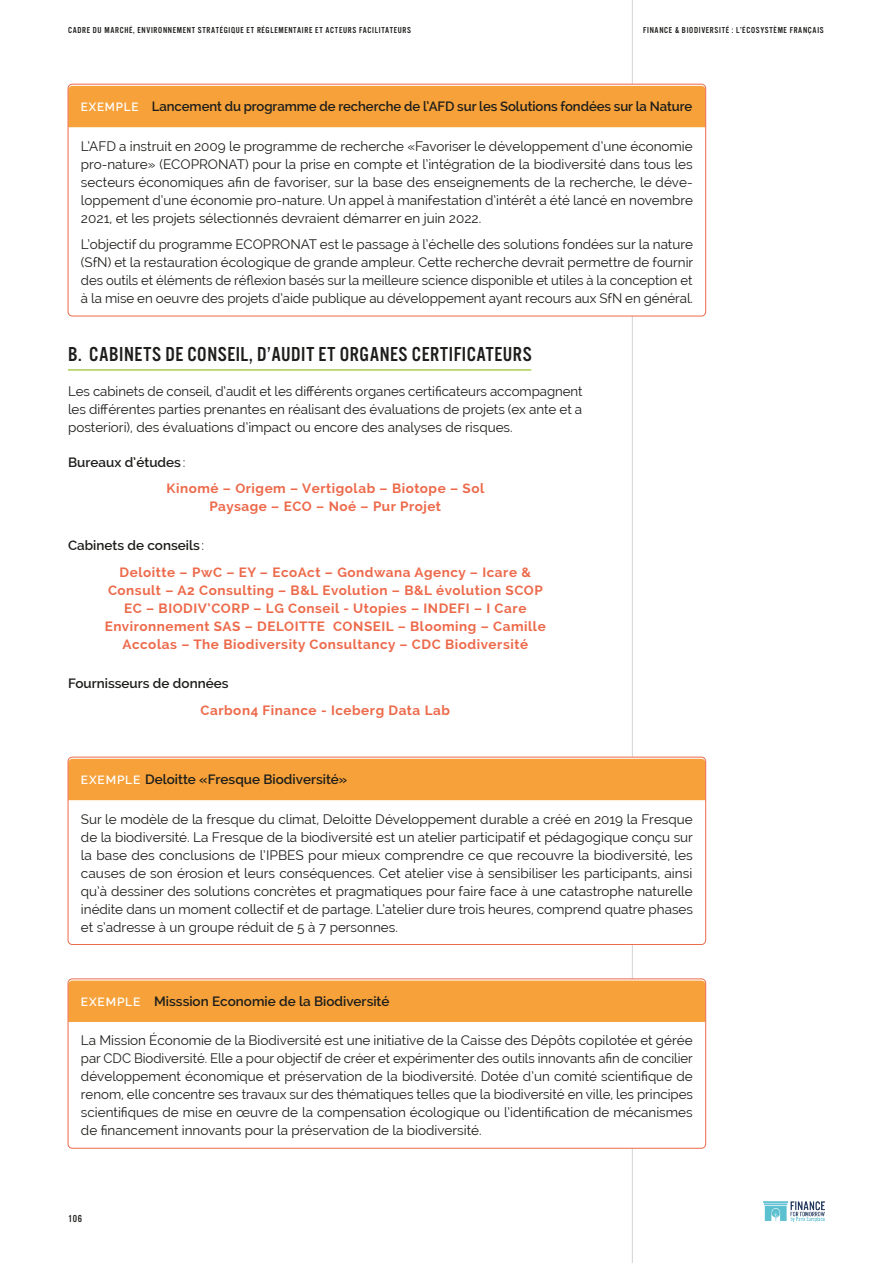
<style>
.page{position:relative;width:893px;height:1263px;background:#fff}
.page>*{position:absolute;margin:0;border:0;box-sizing:border-box;transform-origin:0 0}
.T2{font:21px "Alternate Gothic FS Three";letter-spacing:.025em;color:#1d1d1b}
.texte_de_lecture{font:13.5px/18px "Raleway";color:#1d1d1b;text-align:justify}
.liste{font:700 13.5px/18px "Raleway";letter-spacing:.04em;color:#ed6a4b;text-align:center}
.exemples_titre{font:600 13.5px "Raleway";letter-spacing:-.005em;color:#1d1d1b}
.texte_de_lecture-2{font:600 13.5px "Raleway";color:#1d1d1b}
.t1{font:10.5px "Alternate Gothic FS Three";color:#1d1d1b}
.t2{font:9px "Alternate Gothic FS Three";letter-spacing:.075em;color:#1d1d1b}
.s1{font-size:12px;color:#fff}
.s2{font-weight:400}
</style>
<div class="page">
<hr style="left:632px;top:0;width:1px;height:1263px;background:#1d1d1b">
<img style="left:764px;top:1202px;width:61px;height:20px">
<div style="left:68px;top:84px;width:638px;height:232px;background:#fff;border-radius:4px"></div>
<div style="left:70px;top:86px;width:634px;height:41px;background:#f6a139"></div>
<div style="left:68px;top:84px;width:638px;height:232px;border:1px solid #ed6a4b;border-radius:4px"></div>
<div style="left:68px;top:979px;width:638px;height:169px;background:#fff;border-radius:4px"></div>
<div style="left:68px;top:980px;width:636px;height:42px;background:#f6a139"></div>
<div style="left:68px;top:979px;width:638px;height:169px;border:1px solid #ed6a4b;border-radius:4px"></div>
<div style="left:68px;top:757px;width:638px;height:187px;background:#fff;border-radius:4px"></div>
<div style="left:70px;top:759px;width:634px;height:41px;background:#f6a139"></div>
<div style="left:68px;top:757px;width:638px;height:188px;border:1px solid #ed6a4b;border-radius:4px"></div>
<hr style="left:68px;top:369px;width:463px;height:2px;background:#accc51">
<p class="t2" style="left:68px;top:25px;width:345px">CADRE DU MARCHÉ, ENVIRONNEMENT STRATÉGIQUE ET RÉGLEMENTAIRE ET ACTEURS FACILITATEURS</p>
<p class="t2" style="left:643px;top:25px;width:182px">FINANCE &amp; BIODIVERSITÉ : L’ÉCOSYSTÈME FRANÇAIS</p>
<p class="exemples_titre" style="left:81px;top:99px;width:613px"><span class="s1">EXEMPLE</span> Lancement du programme de recherche de l’AFD sur les Solutions fondées sur la Nature</p>
<p class="texte_de_lecture" style="left:81px;top:137px;width:614px">L’AFD a instruit en 2009 le programme de recherche «Favoriser le développement d’une économie pro-nature» (ECOPRONAT) pour la prise en compte et l’intégration de la biodiversité dans tous les secteurs économiques afin de favoriser, sur la base des enseignements de la recherche, le déve&shy;loppement d’une économie pro-nature. Un appel à manifestation d’intérêt a été lancé en novembre 2021, et les projets sélectionnés devraient démarrer en juin 2022.</p>
<p class="texte_de_lecture" style="left:81px;top:235px;width:614px">L’objectif du programme ECOPRONAT est le passage à l’échelle des solutions fondées sur la nature (SfN) et la restauration écologique de grande ampleur. Cette recherche devrait permettre de fournir des outils et éléments de réflexion basés sur la meilleure science disponible et utiles à la conception et à la mise en oeuvre des projets d’aide publique au développement ayant recours aux SfN en général.</p>
<p class="T2" style="left:68px;top:343px;width:465px">B. CABINETS DE CONSEIL, D’AUDIT ET ORGANES CERTIFICATEURS</p>
<p class="texte_de_lecture" style="left:68px;top:382px;width:516px">Les cabinets de conseil, d’audit et les différents organes certificateurs accompagnent les différentes parties prenantes en réalisant des évaluations de projets (ex ante et a posteriori), des évaluations d’impact ou encore des analyses de risques.</p>
<p class="texte_de_lecture-2" style="left:68px;top:454px;width:119px">Bureaux d’études<span class="s2">:</span></p>
<p class="liste" style="left:167px;top:479px;width:319px">Kinomé – Origem – Vertigolab – Biotope – Sol<br>Paysage – ECO – Noé – Pur Projet</p>
<p class="texte_de_lecture-2" style="left:68px;top:538px;width:138px">Cabinets de conseils<span class="s2">:</span></p>
<p class="liste" style="left:105px;top:563px;width:443px">Deloitte – PwC – EY – EcoAct – Gondwana Agency – Icare &amp; Consult – A2 Consulting – B&amp;L Evolution – B&amp;L évolution SCOP EC – BIODIV’CORP – LG Conseil - Utopies – INDEFI – I Care Environnement SAS – DELOITTE CONSEIL – Blooming – Camille Accolas – The Biodiversity Consultancy – CDC Biodiversité</p>
<p class="texte_de_lecture-2" style="left:68px;top:676px;width:162px">Fournisseurs de données</p>
<p class="liste" style="left:201px;top:701px;width:251px">Carbon4 Finance - Iceberg Data Lab</p>
<p class="exemples_titre" style="left:81px;top:772px;width:268px"><span class="s1">EXEMPLE</span> Deloitte «Fresque Biodiversité»</p>
<p class="texte_de_lecture" style="left:81px;top:810px;width:614px">Sur le modèle de la fresque du climat, Deloitte Développement durable a créé en 2019 la Fresque de la biodiversité. La Fresque de la biodiversité est un atelier participatif et pédagogique conçu sur la base des conclusions de l’IPBES pour mieux comprendre ce que recouvre la biodiversité, les causes de son érosion et leurs conséquences. Cet atelier vise à sensibiliser les participants, ainsi qu’à dessiner des solutions concrètes et pragmatiques pour faire face à une catastrophe naturelle inédite dans un moment collectif et de partage. L’atelier dure trois heures, comprend quatre phases et s’adresse à un groupe réduit de 5 à 7 personnes.</p>
<p class="exemples_titre" style="left:81px;top:993px;width:310px"><span class="s1">EXEMPLE</span> Misssion Economie de la Biodiversité</p>
<p class="texte_de_lecture" style="left:81px;top:1031px;width:613px">La Mission Économie de la Biodiversité est une initiative de la Caisse des Dépôts copilotée et gérée par CDC Biodiversité. Elle a pour objectif de créer et expérimenter des outils innovants afin de concilier développement économique et préservation de la biodiversité. Dotée d’un comité scientifique de renom, elle concentre ses travaux sur des thématiques telles que la biodiversité en ville, les principes scientifiques de mise en œuvre de la compensation écologique ou l’identification de mécanismes de financement innovants pour la préservation de la biodiversité.</p>
<p class="t1" style="left:68px;top:1213px;width:16px">106</p>
</div>
